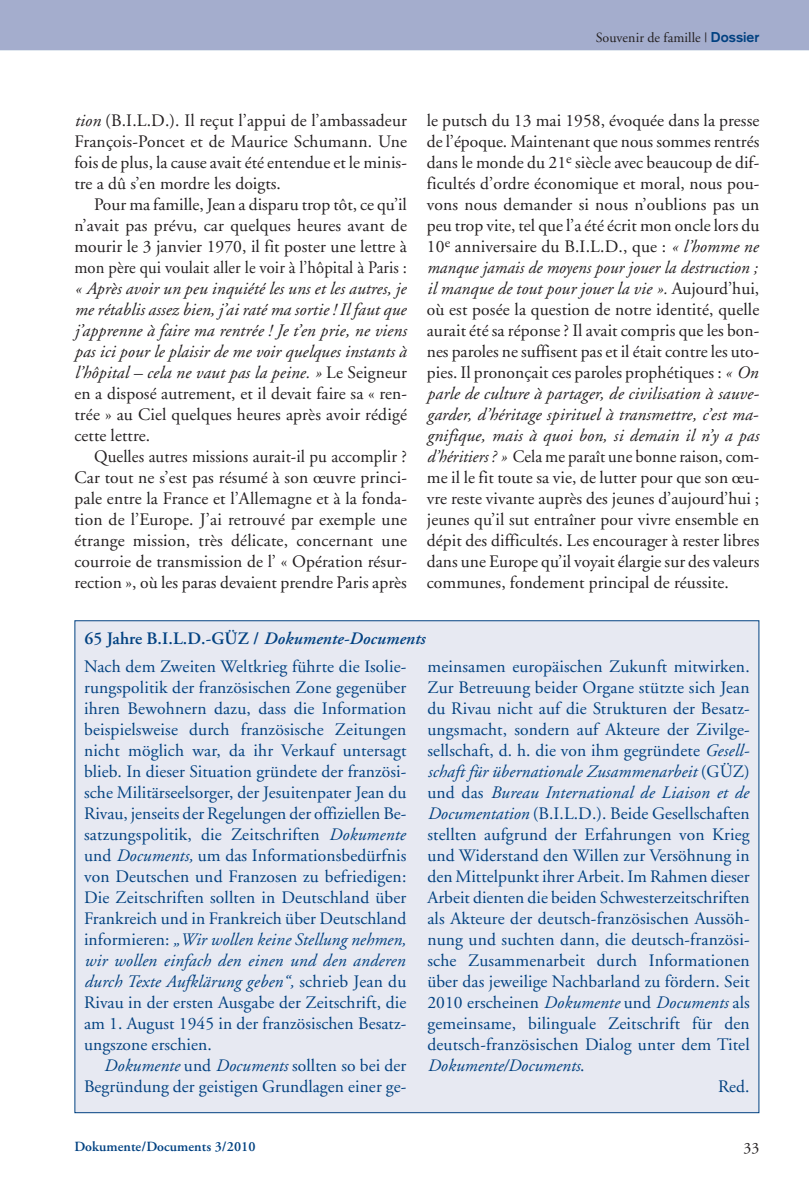
<style>
.page{position:relative;width:809px;height:1191px;background:#fff}
.page>*{position:absolute;margin:0;border:0;box-sizing:border-box;transform-origin:0 0}
.t1{font:17.5px/21px "Adobe Garamond";letter-spacing:.005em;color:#231f20;text-align:justify}
.t2{font:17.5px/21px "Adobe Garamond";letter-spacing:.01em;color:#014181;text-align:justify}
.t3{font:italic 17.5px/21px "Adobe Garamond";letter-spacing:.005em;color:#231f20;text-align:justify}
.t4{font:italic 17.5px "Adobe Garamond";letter-spacing:.005em;color:#014181}
.t5{font:600 17.5px "Adobe Garamond";letter-spacing:.005em;color:#014181}
.t6{font:15.75px "Adobe Garamond";color:#231f20}
.t7{font:600 14px "Adobe Garamond";letter-spacing:.005em;color:#014181}
.t8{font:14px "Adobe Garamond";letter-spacing:.005em;color:#231f20}
.s1{font-family:"Akzidenz Grotesk";font-weight:700;color:#014181}
.s2{font-style:italic}
.s3{font-style:normal}
</style>
<div class="page">
<div style="left:0;top:0;width:809px;height:50px;background:#a4adcd"></div>
<div style="left:75px;top:621px;width:683px;height:491px;background:#e7e9f2"></div>
<p class="t8" style="left:595px;top:32px;width:165px">Souvenir de famille | <span class="s1">Dossier</span></p>
<p class="t1" style="left:74px;top:111px;width:334px"><span class="s2">tion</span> (B.I.L.D.). Il reçut l’appui de l’ambassadeur François-Poncet et de Maurice Schumann. Une fois de plus, la cause avait été entendue et le minis&shy;tre a dû s’en mordre les doigts.</p>
<p class="t1" style="left:74px;top:195px;width:334px;text-indent:20px">Pour ma famille, Jean a disparu trop tôt, ce qu’il n’avait pas prévu, car quelques heures avant de mourir le 3 janvier 1970, il fit poster une lettre à mon père qui voulait aller le voir à l’hôpital à Paris :</p>
<p class="t3" style="left:74px;top:280px;width:334px">« Après avoir un peu inquiété les uns et les autres, je me rétablis assez bien, j’ai raté ma sortie ! Il faut que j’apprenne à faire ma rentrée ! Je t’en prie, ne viens pas ici pour le plaisir de me voir quelques instants à l’hôpital – cela ne vaut pas la peine. » <span class="s3">Le Seigneur en a disposé autrement, et il devait faire sa « ren&shy;trée » au Ciel quelques heures après avoir rédigé cette lettre.</span></p>
<p class="t1" style="left:74px;top:447px;width:334px;text-indent:20px">Quelles autres missions aurait-il pu accomplir ?<br>Car tout ne s’est pas résumé à son œuvre princi&shy;pale entre la France et l’Allemagne et à la fonda&shy;tion de l’Europe. J’ai retrouvé par exemple une étrange mission, très délicate, concernant une courroie de transmission de l’ « Opération résur&shy;rection », où les paras devaient prendre Paris après</p>
<p class="t1" style="left:427px;top:111px;width:334px">le putsch du 13 mai 1958, évoquée dans la presse de l’époque. Maintenant que nous sommes rentrés dans le monde du 21<sup>e</sup> siècle avec beaucoup de dif&shy;ficultés d’ordre économique et moral, nous pou&shy;vons nous demander si nous n’oublions pas un peu trop vite, tel que l’a été écrit mon oncle lors du 10<sup>e</sup> anniversaire du B.I.L.D., que : <span class="s2">« l’homme ne manque jamais de moyens pour jouer la destruction ; il manque de tout pour jouer la vie ».</span> Aujourd’hui, où est posée la question de notre identité, quelle aurait été sa réponse ? Il avait compris que les bon&shy;nes paroles ne suffisent pas et il était contre les uto&shy;pies. Il prononçait ces paroles prophétiques : <span class="s2">« On parle de culture à partager, de civilisation à sauve&shy;garder, d’héritage spirituel à transmettre, c’est ma&shy;gnifique, mais à quoi bon, si demain il n’y a pas d’héritiers ? »</span> Cela me paraît une bonne raison, com&shy;me il le fit toute sa vie, de lutter pour que son œu&shy;vre reste vivante auprès des jeunes d’aujourd’hui ; jeunes qu’il sut entraîner pour vivre ensemble en dépit des difficultés. Les encourager à rester libres dans une Europe qu’il voyait élargie sur des valeurs communes, fondement principal de réussite.</p>
<p class="t5" style="left:84px;top:631px;width:342px">65 Jahre B.I.L.D.-GÜZ / <span class="s2">Dokumente-Documents</span></p>
<p class="t2" style="left:84px;top:657px;width:324px">Nach dem Zweiten Weltkrieg führte die Isolie&shy;rungspolitik der französischen Zone gegenüber ihren Bewohnern dazu, dass die Information beispielsweise durch französische Zeitungen nicht möglich war, da ihr Verkauf untersagt blieb. In dieser Situation gründete der französi&shy;sche Militärseelsorger, der Jesuitenpater Jean du Rivau, jenseits der Regelungen der offiziellen Be&shy;satzungspolitik, die Zeitschriften <span class="s2">Dokumente </span>und <span class="s2">Documents,</span> um das Informationsbedürfnis von Deutschen und Franzosen zu befriedigen:<br>Die Zeitschriften sollten in Deutschland über Frankreich und in Frankreich über Deutschland informieren: <span class="s2">„Wir wollen keine Stellung nehmen, wir wollen einfach den einen und den anderen durch Texte Aufklärung geben“,</span> schrieb Jean du Rivau in der ersten Ausgabe der Zeitschrift, die am 1. August 1945 in der französischen Besatz&shy;ungszone erschien.</p>
<p class="t2" style="left:84px;top:1056px;width:324px;text-align:right"><span class="s2">Dokumente</span> und <span class="s2">Documents</span> sollten so bei der<br>Begründung der geistigen Grundlagen einer ge-</p>
<p class="t2" style="left:427px;top:657px;width:324px">meinsamen europäischen Zukunft mitwirken.</p>
<p class="t2" style="left:427px;top:678px;width:324px">Zur Betreuung beider Organe stützte sich Jean</p>
<p class="t2" style="left:427px;top:699px;width:324px">du Rivau nicht auf die Strukturen der Besatz-</p>
<p class="t2" style="left:427px;top:720px;width:324px">ungsmacht, sondern auf Akteure der Zivilge-</p>
<p class="t2" style="left:427px;top:741px;width:323px">sellschaft, d. h. die von ihm gegründete <span class="s2">Gesell-</span></p>
<p class="t4" style="left:427px;top:764px;width:324px">schaft für übernationale Zusammenarbeit <span class="s3">(GÜZ)</span></p>
<p class="t4" style="left:427px;top:785px;width:323px"><span class="s3">und das</span> Bureau International de Liaison et de</p>
<p class="t2" style="left:427px;top:804px;width:324px"><span class="s2">Documentation</span> (B.I.L.D.). Beide Gesellschaften</p>
<p class="t2" style="left:427px;top:825px;width:324px">stellten aufgrund der Erfahrungen von Krieg</p>
<p class="t2" style="left:427px;top:846px;width:324px">und Widerstand den Willen zur Versöhnung in</p>
<p class="t2" style="left:427px;top:867px;width:324px">den Mittelpunkt ihrer Arbeit. Im Rahmen dieser</p>
<p class="t2" style="left:427px;top:888px;width:324px">Arbeit dienten die beiden Schwesterzeitschriften</p>
<p class="t2" style="left:427px;top:909px;width:324px">als Akteure der deutsch-französischen Aussöh-</p>
<p class="t2" style="left:427px;top:930px;width:324px">nung und suchten dann, die deutsch-französi-</p>
<p class="t2" style="left:427px;top:951px;width:324px">sche Zusammenarbeit durch Informationen</p>
<p class="t2" style="left:427px;top:972px;width:324px">über das jeweilige Nachbarland zu fördern. Seit</p>
<p class="t2" style="left:427px;top:993px;width:324px">2010 erscheinen <span class="s2">Dokumente</span> und <span class="s2">Documents</span> als</p>
<p class="t2" style="left:427px;top:1014px;width:324px">gemeinsame, bilinguale Zeitschrift für den</p>
<p class="t2" style="left:427px;top:1035px;width:324px">deutsch-französischen Dialog unter dem Titel</p>
<p class="t4" style="left:427px;top:1058px;width:159px">Dokumente/Documents<span class="s3">.</span></p>
<p class="t2" style="left:718px;top:1077px;width:33px">Red.</p>
<p class="t7" style="left:74px;top:1141px;width:183px">Dokumente/Documents 3/2010</p>
<p class="t6" style="left:743px;top:1141px;width:17px">33</p>
</div>
